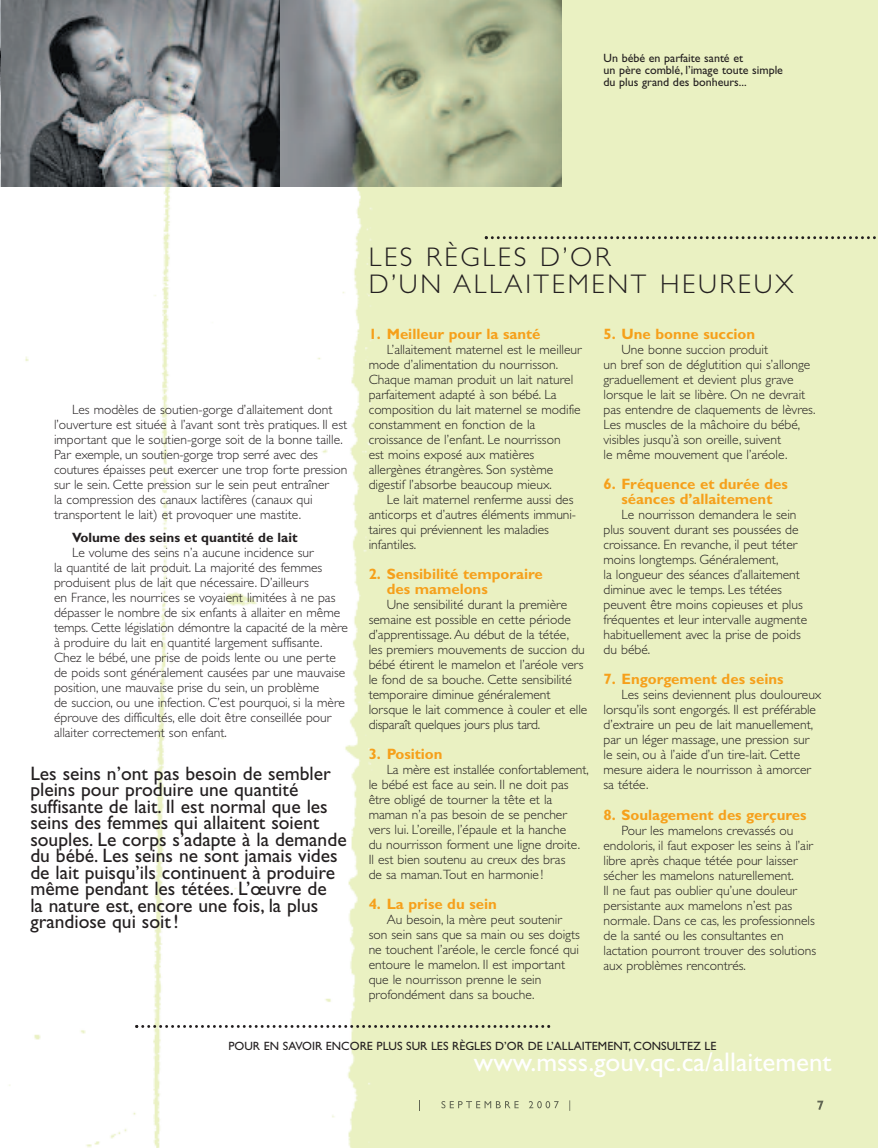
<style>
.page{position:relative;width:878px;height:1148px;background:#fff}
.page>*{position:absolute;margin:0;border:0;box-sizing:border-box;transform-origin:0 0}
.t1{font:300 27px/27px "Gill Sans";letter-spacing:.1em;color:#231f20}
.t2{font:27px "Gill Sans";color:#fff}
.t3{font:19.5px/16.5px "Gill Sans";color:#231f20}
.t4{font:700 15px/15px "Gill Sans";color:#f6a01b}
.t5{font:300 13.5px/15px "Gill Sans";color:#231f20}
.t6{font:700 13.5px "Gill Sans";color:#231f20}
.t7{font:12px/12px "Gill Sans";color:#231f20}
</style>
<div class="page">
<img style="left:0;top:0;width:878px;height:1148px">
<svg style="left:817px;top:1100px;width:6px;height:10px"></svg>
<img style="left:441px;top:1101px;width:77px;height:7px">
<img style="left:529px;top:1100px;width:41px;height:10px">
<svg style="left:484px;top:236px;width:394px;height:3px"></svg>
<svg style="left:135px;top:1024px;width:415px;height:4px"></svg>
<p class="t7" style="left:603px;top:53px;width:181px">Un bébé en parfaite santé et<br>un père comblé, l’image toute simple du plus grand des bonheurs...</p>
<p class="t5" style="left:54px;top:403px;width:295px;text-indent:18px">Les modèles de soutien-gorge d’allaitement dont l’ouverture est située à l’avant sont très pratiques. Il est important que le soutien-gorge soit de la bonne taille.<br>Par exemple, un soutien-gorge trop serré avec des coutures épaisses peut exercer une trop forte pression sur le sein. Cette pression sur le sein peut entraîner<br>la compression des canaux lactifères (canaux qui transportent le lait) et provoquer une mastite.</p>
<p class="t6" style="left:72px;top:532px;width:227px">Volume des seins et quantité de lait</p>
<p class="t5" style="left:54px;top:546px;width:295px;text-indent:18px">Le volume des seins n’a aucune incidence sur<br>la quantité de lait produit. La majorité des femmes produisent plus de lait que nécessaire. D’ailleurs<br>en France, les nourrices se voyaient limitées à ne pas dépasser le nombre de six enfants à allaiter en même temps. Cette législation démontre la capacité de la mère à produire du lait en quantité largement suffisante.<br>Chez le bébé, une prise de poids lente ou une perte de poids sont généralement causées par une mauvaise position, une mauvaise prise du sein, un problème<br>de succion, ou une infection. C’est pourquoi, si la mère éprouve des difficultés, elle doit être conseillée pour allaiter correctement son enfant.</p>
<p class="t3" style="left:30px;top:767px;width:318px">Les seins n’ont pas besoin de sembler pleins pour produire une quantité suffisante de lait. Il est normal que les seins des femmes qui allaitent soient souples. Le corps s’adapte à la demande du bébé. Les seins ne sont jamais vides de lait puisqu’ils continuent à produire même pendant les tétées. L’œuvre de<br>la nature est, encore une fois, la plus grandiose qui soit!</p>
<h1 class="t1" style="left:368px;top:246px;width:426px">LES RÈGLES D’OR<br>D’UN ALLAITEMENT HEUREUX</h1>
<p class="t4" style="left:368px;top:328px;width:173px">1. Meilleur pour la santé</p>
<p class="t5" style="left:369px;top:343px;width:214px;text-indent:18px">L’allaitement maternel est le meilleur mode d’alimentation du nourrisson.<br>Chaque maman produit un lait naturel parfaitement adapté à son bébé. La composition du lait maternel se modifie constamment en fonction de la croissance de l’enfant. Le nourrisson<br>est moins exposé aux matières allergènes étrangères. Son système digestif l’absorbe beaucoup mieux.</p>
<p class="t5" style="left:369px;top:493px;width:209px;text-indent:18px">Le lait maternel renferme aussi des anticorps et d’autres éléments immuni&shy;taires qui préviennent les maladies infantiles.</p>
<p class="t4" style="left:386px;top:568px;width:158px;text-indent:-18px">2. Sensibilité temporaire des mamelons</p>
<p class="t5" style="left:368px;top:598px;width:220px;text-indent:18px">Une sensibilité durant la première semaine est possible en cette période d’apprentissage. Au début de la tétée,<br>les premiers mouvements de succion du bébé étirent le mamelon et l’aréole vers le fond de sa bouche. Cette sensibilité temporaire diminue généralement lorsque le lait commence à couler et elle disparaît quelques jours plus tard.</p>
<p class="t4" style="left:368px;top:748px;width:75px">3. Position</p>
<p class="t5" style="left:369px;top:763px;width:221px;text-indent:18px">La mère est installée confortablement, le bébé est face au sein. Il ne doit pas être obligé de tourner la tête et la maman n’a pas besoin de se pencher vers lui. L’oreille, l’épaule et la hanche<br>du nourrisson forment une ligne droite.<br>Il est bien soutenu au creux des bras<br>de sa maman.Tout en harmonie !</p>
<p class="t4" style="left:368px;top:898px;width:130px">4. La prise du sein</p>
<p class="t5" style="left:368px;top:913px;width:213px;text-indent:18px">Au besoin, la mère peut soutenir son sein sans que sa main ou ses doigts ne touchent l’aréole, le cercle foncé qui entoure le mamelon. Il est important que le nourrisson prenne le sein profondément dans sa bouche.</p>
<p class="t4" style="left:603px;top:328px;width:153px">5. Une bonne succion</p>
<p class="t5" style="left:603px;top:343px;width:213px;text-indent:18px">Une bonne succion produit<br>un bref son de déglutition qui s’allonge graduellement et devient plus grave lorsque le lait se libère. On ne devrait pas entendre de claquements de lèvres.<br>Les muscles de la mâchoire du bébé, visibles jusqu’à son oreille, suivent<br>le même mouvement que l’aréole.</p>
<p class="t4" style="left:603px;top:478px;width:186px;text-align:center">6. Fréquence et durée des séances d’allaitement</p>
<p class="t5" style="left:603px;top:508px;width:205px;text-indent:18px">Le nourrisson demandera le sein plus souvent durant ses poussées de croissance. En revanche, il peut téter moins longtemps. Généralement,<br>la longueur des séances d’allaitement diminue avec le temps. Les tétées peuvent être moins copieuses et plus fréquentes et leur intervalle augmente habituellement avec la prise de poids du bébé.</p>
<p class="t4" style="left:603px;top:673px;width:181px">7. Engorgement des seins</p>
<p class="t5" style="left:603px;top:688px;width:219px;text-indent:18px">Les seins deviennent plus douloureux lorsqu’ils sont engorgés. Il est préférable d’extraire un peu de lait manuellement, par un léger massage, une pression sur le sein, ou à l’aide d’un tire-lait. Cette mesure aidera le nourrisson à amorcer sa tétée.</p>
<p class="t4" style="left:603px;top:808px;width:204px">8. Soulagement des gerçures</p>
<p class="t5" style="left:603px;top:823px;width:214px;text-indent:18px">Pour les mamelons crevassés ou endoloris, il faut exposer les seins à l’air libre après chaque tétée pour laisser sécher les mamelons naturellement.<br>Il ne faut pas oublier qu’une douleur persistante aux mamelons n’est pas normale. Dans ce cas, les professionnels de la santé ou les consultantes en lactation pourront trouver des solutions aux problèmes rencontrés.</p>
<p class="t7" style="left:228px;top:1041px;width:489px">POUR EN SAVOIR ENCORE PLUS SUR LES RÈGLES D’OR DE L’ALLAITEMENT, CONSULTEZ LE</p>
<h1 class="t2" style="left:474px;top:1051px;width:359px">www.msss.gouv.qc.ca/allaitement</h1>
</div>
